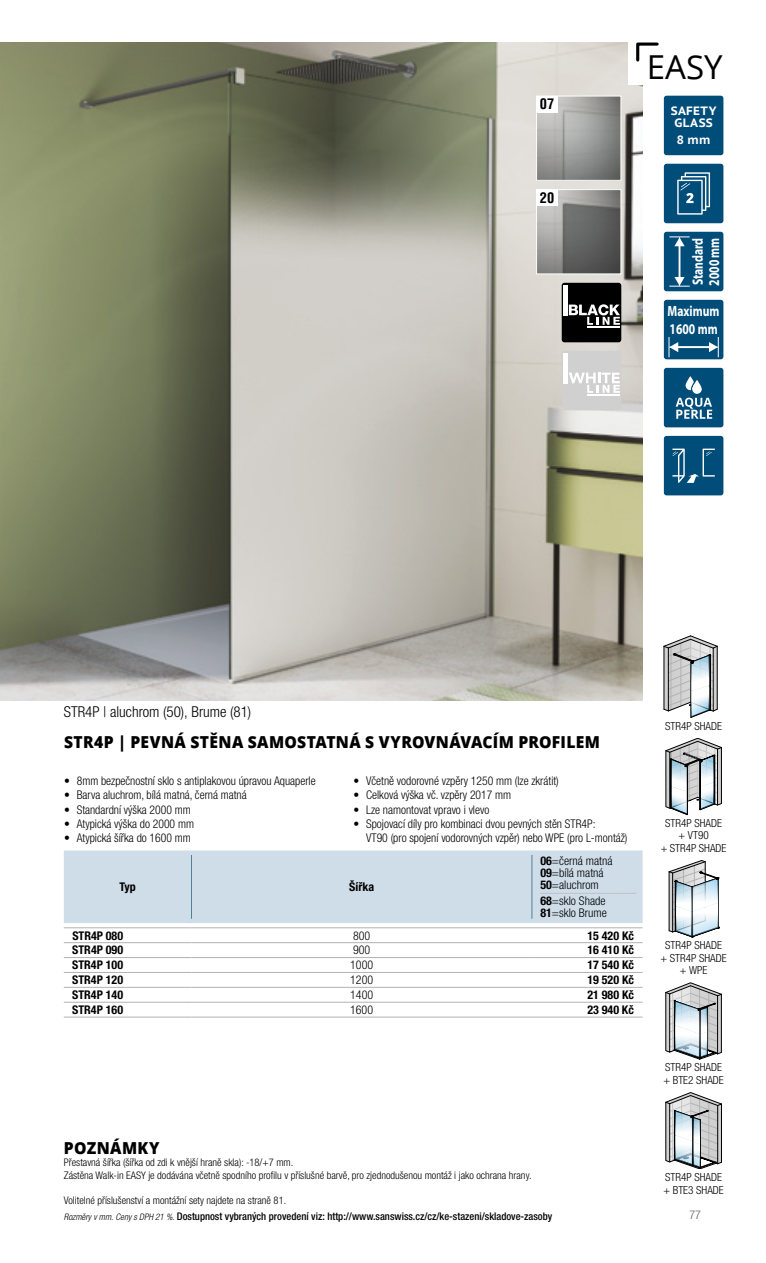
<style>
.page{position:relative;width:766px;height:1263px;background:#fff}
.page>*{position:absolute;margin:0;border:0;box-sizing:border-box;transform-origin:0 0}
.t1{font:33px "Open Sans";color:#000}
.t2{font:800 16.5px "Open Sans";letter-spacing:.02em;color:#000;scale:.95 1}
.t3{font:300 condensed 15px "Helvetica Neue LT Pro";color:#000}
.t4{font:700 14.85px/17.9px "Myriad Pro";color:#fff;scale:.78 1}
.t5{font:700 condensed 14.4px "Helvetica Com";color:#000}
.t6{font:700 12.15px/12.1px "PT Sans Caption";letter-spacing:.03em;color:#fff}
.t7{font:300 condensed 12px/14.4px "Helvetica Neue LT Pro";color:#000}
.t8{font:700 condensed 12px "Helvetica Neue LT Pro";color:#000}
.t9{font:300 condensed 12px "Helvetica Neue LT Pro";color:#b3b2b2}
.t10{font:300 condensed 12px "Helvetica Neue LT Pro";color:#646363}
.t11{font:300 condensed 11.1px/12.5px "Helvetica Neue LT Pro";color:#000;text-align:center}
.t12{font:500 condensed 10.5px/16px "Helvetica Neue LT Pro";color:#000}
.t13{font:300 condensed 10.5px/12.6px "Helvetica Neue LT Pro";color:#000}
.s1{font-weight:700}
.s2{font-weight:300}
.s3{font-weight:300;font-style:italic;font-size:9px}
</style>
<div class="page">
<img style="left:0;top:43px;width:642px;height:657px">
<div style="left:627px;top:38px;width:96px;height:47px;background:#fff"></div>
<svg style="left:636px;top:42px;width:23px;height:20px"></svg>
<img style="left:538px;top:98px;width:81px;height:81px">
<div style="left:536px;top:96px;width:85px;height:85px;border:1px solid #fff"></div>
<div style="left:536px;top:96px;width:22px;height:17px;background:#fff"></div>
<div style="left:663px;top:368px;width:60px;height:59px;background:#004d7a;border-radius:3px"></div>
<svg style="left:675px;top:376px;width:37px;height:43px"></svg>
<div style="left:663px;top:300px;width:60px;height:59px;background:#004d7a;border-radius:3px"></div>
<hr style="left:676px;top:346px;width:34px;height:2px;background:#fff">
<svg style="left:668px;top:337px;width:10px;height:20px"></svg>
<svg style="left:708px;top:337px;width:10px;height:20px"></svg>
<div style="left:663px;top:164px;width:60px;height:59px;background:#004d7a;border-radius:3px"></div>
<svg style="left:677px;top:172px;width:32px;height:43px"></svg>
<div style="left:663px;top:232px;width:60px;height:59px;background:#004d7a;border-radius:3px"></div>
<hr style="left:678px;top:245px;width:2px;height:33px;background:#fff">
<svg style="left:669px;top:277px;width:20px;height:10px"></svg>
<svg style="left:669px;top:236px;width:20px;height:10px"></svg>
<div style="left:663px;top:96px;width:60px;height:59px;background:#004d7a;border-radius:3px"></div>
<div style="left:663px;top:436px;width:60px;height:59px;background:#004d7a;border-radius:3px"></div>
<svg style="left:672px;top:449px;width:42px;height:34px"></svg>
<div style="left:561px;top:283px;width:60px;height:59px;background:#000;border-radius:3px"></div>
<hr style="left:563px;top:285px;width:4px;height:30px;background:#fff">
<svg style="left:568px;top:304px;width:51px;height:21px"></svg>
<hr style="left:587px;top:326px;width:32px;height:2px;background:#fff">
<div style="left:561px;top:351px;width:60px;height:59px;background:#d0d0d0;border-radius:3px"></div>
<hr style="left:563px;top:353px;width:4px;height:30px;background:#fff">
<hr style="left:587px;top:394px;width:32px;height:2px;background:#fff">
<svg style="left:569px;top:373px;width:50px;height:20px"></svg>
<img style="left:538px;top:191px;width:81px;height:81px">
<div style="left:536px;top:189px;width:85px;height:85px;border:1px solid #fff"></div>
<div style="left:536px;top:189px;width:22px;height:17px;background:#fff"></div>
<svg style="left:663px;top:636px;width:54px;height:82px"></svg>
<div style="left:674px;top:654px;width:17px;height:7px;border:1px solid #000"></div>
<div style="left:675px;top:654px;width:17px;height:7px;border:1px solid #000"></div>
<div style="left:674px;top:655px;width:17px;height:7px;border:1px solid #000"></div>
<svg style="left:665px;top:738px;width:56px;height:77px"></svg>
<svg style="left:668px;top:860px;width:51px;height:78px"></svg>
<hr style="left:721px;top:994px;width:1px;height:58px;background:#000">
<svg style="left:665px;top:983px;width:56px;height:77px"></svg>
<hr style="left:721px;top:1104px;width:1px;height:58px;background:#000">
<svg style="left:665px;top:1092px;width:56px;height:77px"></svg>
<div style="left:64px;top:850px;width:578px;height:73px;background:#cfdde9"></div>
<svg style="left:64px;top:928px;width:467px;height:89px"></svg>
<svg style="left:531px;top:928px;width:111px;height:89px"></svg>
<hr style="left:64px;top:927px;width:127px;height:1px;background:#b3b2b2">
<hr style="left:191px;top:927px;width:340px;height:1px;background:#b3b2b2">
<hr style="left:64px;top:942px;width:127px;height:1px;background:#b3b2b2">
<hr style="left:191px;top:942px;width:340px;height:1px;background:#b3b2b2">
<hr style="left:64px;top:957px;width:127px;height:1px;background:#b3b2b2">
<hr style="left:191px;top:957px;width:340px;height:1px;background:#b3b2b2">
<hr style="left:191px;top:972px;width:340px;height:1px;background:#b3b2b2">
<hr style="left:191px;top:987px;width:340px;height:1px;background:#b3b2b2">
<hr style="left:191px;top:1002px;width:340px;height:1px;background:#b3b2b2">
<hr style="left:191px;top:1017px;width:340px;height:1px;background:#b3b2b2">
<hr style="left:531px;top:927px;width:111px;height:1px;background:#b3b2b2">
<hr style="left:531px;top:942px;width:111px;height:1px;background:#b3b2b2">
<hr style="left:531px;top:957px;width:111px;height:1px;background:#b3b2b2">
<hr style="left:531px;top:972px;width:111px;height:1px;background:#b3b2b2">
<hr style="left:531px;top:987px;width:111px;height:1px;background:#b3b2b2">
<hr style="left:531px;top:1002px;width:111px;height:1px;background:#b3b2b2">
<hr style="left:531px;top:1017px;width:111px;height:1px;background:#b3b2b2">
<hr style="left:191px;top:855px;width:1px;height:64px;background:#518196">
<hr style="left:531px;top:855px;width:1px;height:64px;background:#518196">
<hr style="left:64px;top:972px;width:127px;height:1px;background:#b3b2b2">
<hr style="left:64px;top:987px;width:127px;height:1px;background:#b3b2b2">
<hr style="left:64px;top:1002px;width:127px;height:1px;background:#b3b2b2">
<hr style="left:64px;top:1017px;width:127px;height:1px;background:#b3b2b2">
<p class="t5" style="left:540px;top:94px;width:16px">07</p>
<p class="t5" style="left:540px;top:188px;width:16px">20</p>
<h1 class="t1" style="left:646px;top:44px;width:77px">EASY</h1>
<p class="t6" style="left:670px;top:104px;width:47px">SAFETY<br>GLASS</p>
<p class="t6" style="left:676px;top:133px;width:35px">8 mm</p>
<p class="t4" style="left:689px;top:286px;width:63px;line-height:16.2px;rotate:-90deg">Standard<br>2000 mm</p>
<p class="t4" style="left:667px;top:301px;width:68px">Maximum<br>1600 mm</p>
<p class="t3" style="left:64px;top:703px;width:189px">STR4P | aluchrom (50), Brume (81)</p>
<h2 class="t2" style="left:64px;top:730px;width:565px">STR4P | PEVNÁ STĚNA SAMOSTATNÁ S VYROVNÁVACÍM PROFILEM</h2>
<p class="t7" style="left:64px;top:773px;width:253px">• 8mm bezpečnostní sklo s antiplakovou úpravou Aquaperle</p>
<p class="t7" style="left:64px;top:788px;width:184px">• Barva aluchrom, bílá matná, černá matná</p>
<p class="t7" style="left:64px;top:802px;width:128px">• Standardní výška 2000 mm</p>
<p class="t7" style="left:64px;top:816px;width:131px">• Atypická výška do 2000 mm</p>
<p class="t7" style="left:64px;top:831px;width:128px">• Atypická šířka do 1600 mm</p>
<p class="t7" style="left:353px;top:773px;width:207px">• Včetně vodorovné vzpěry 1250 mm (lze zkrátit)</p>
<p class="t7" style="left:353px;top:788px;width:159px">• Celková výška vč. vzpěry 2017 mm</p>
<p class="t7" style="left:353px;top:802px;width:137px">• Lze namontovat vpravo i vlevo</p>
<p class="t7" style="left:366px;top:816px;width:263px;text-indent:-13px">• Spojovací díly pro kombinaci dvou pevných stěn STR4P:<br>VT90 (pro spojení vodorovných vzpěr) nebo WPE (pro L-montáž)</p>
<p class="t8" style="left:119px;top:880px;width:18px">Typ</p>
<p class="t8" style="left:349px;top:880px;width:26px">Šířka</p>
<p class="t7" style="left:540px;top:854px;width:74px;line-height:12px"><span class="s1">06</span>=černá matná<br><span class="s1">09</span>=bílá matná</p>
<p class="t9" style="left:540px;top:881px;width:97px"><sup>50</sup>________________</p>
<p class="t7" style="left:540px;top:876px;width:67px;line-height:16.5px;text-align:center">=aluchrom<br><span class="s1">68</span>=sklo Shade</p>
<p class="t7" style="left:540px;top:906px;width:68px"><span class="s1">81</span>=sklo Brume</p>
<p class="t8" style="left:72px;top:928px;width:52px">STR4P 080</p>
<p class="t7" style="left:353px;top:928px;width:19px">800</p>
<p class="t8" style="left:587px;top:928px;width:48px">15 420 Kč</p>
<p class="t8" style="left:72px;top:943px;width:52px">STR4P 090</p>
<p class="t7" style="left:353px;top:943px;width:19px">900</p>
<p class="t8" style="left:587px;top:943px;width:48px">16 410 Kč</p>
<p class="t8" style="left:72px;top:958px;width:52px">STR4P 100</p>
<p class="t7" style="left:350px;top:958px;width:25px">1000</p>
<p class="t8" style="left:587px;top:958px;width:48px">17 540 Kč</p>
<p class="t8" style="left:72px;top:973px;width:52px">STR4P 120</p>
<p class="t7" style="left:350px;top:973px;width:25px">1200</p>
<p class="t8" style="left:587px;top:973px;width:48px">19 520 Kč</p>
<p class="t8" style="left:72px;top:987px;width:52px">STR4P 140</p>
<p class="t7" style="left:350px;top:987px;width:25px">1400</p>
<p class="t8" style="left:587px;top:987px;width:48px">21 980 Kč</p>
<p class="t8" style="left:72px;top:1002px;width:52px">STR4P 160</p>
<p class="t7" style="left:350px;top:1002px;width:25px">1600</p>
<p class="t8" style="left:587px;top:1002px;width:48px">23 940 Kč</p>
<h2 class="t2" style="left:64px;top:1135px;width:102px">POZNÁMKY</h2>
<p class="t13" style="left:64px;top:1156px;width:469px">Přestavná šířka (šířka od zdi k vnější hraně skla): -18/+7 mm.<br>Zástěna Walk-in EASY je dodávána včetně spodního profilu v příslušné barvě, pro zjednodušenou montáž i jako ochrana hrany.</p>
<p class="t12" style="left:64px;top:1192px;width:489px"><span class="s2">Volitelné příslušenství a montážní sety najdete na straně 81.<br></span><span class="s3">Rozměry v mm. Ceny s DPH 21 %.</span> Dostupnost vybraných provedení viz: http://www.sanswiss.cz/cz/ke-stazeni/skladove-zasoby</p>
<p class="t11" style="left:665px;top:719px;width:58px">STR4P SHADE</p>
<p class="t11" style="left:660px;top:817px;width:67px">STR4P SHADE + VT90<br>+ STR4P SHADE</p>
<p class="t11" style="left:660px;top:939px;width:68px">STR4P SHADE + STR4P SHADE + WPE</p>
<p class="t11" style="left:663px;top:1061px;width:62px;text-align:left">STR4P SHADE + BTE2 SHADE</p>
<p class="t11" style="left:663px;top:1171px;width:62px;text-align:left">STR4P SHADE + BTE3 SHADE</p>
<p class="t10" style="left:689px;top:1208px;width:13px">77</p>
</div>
